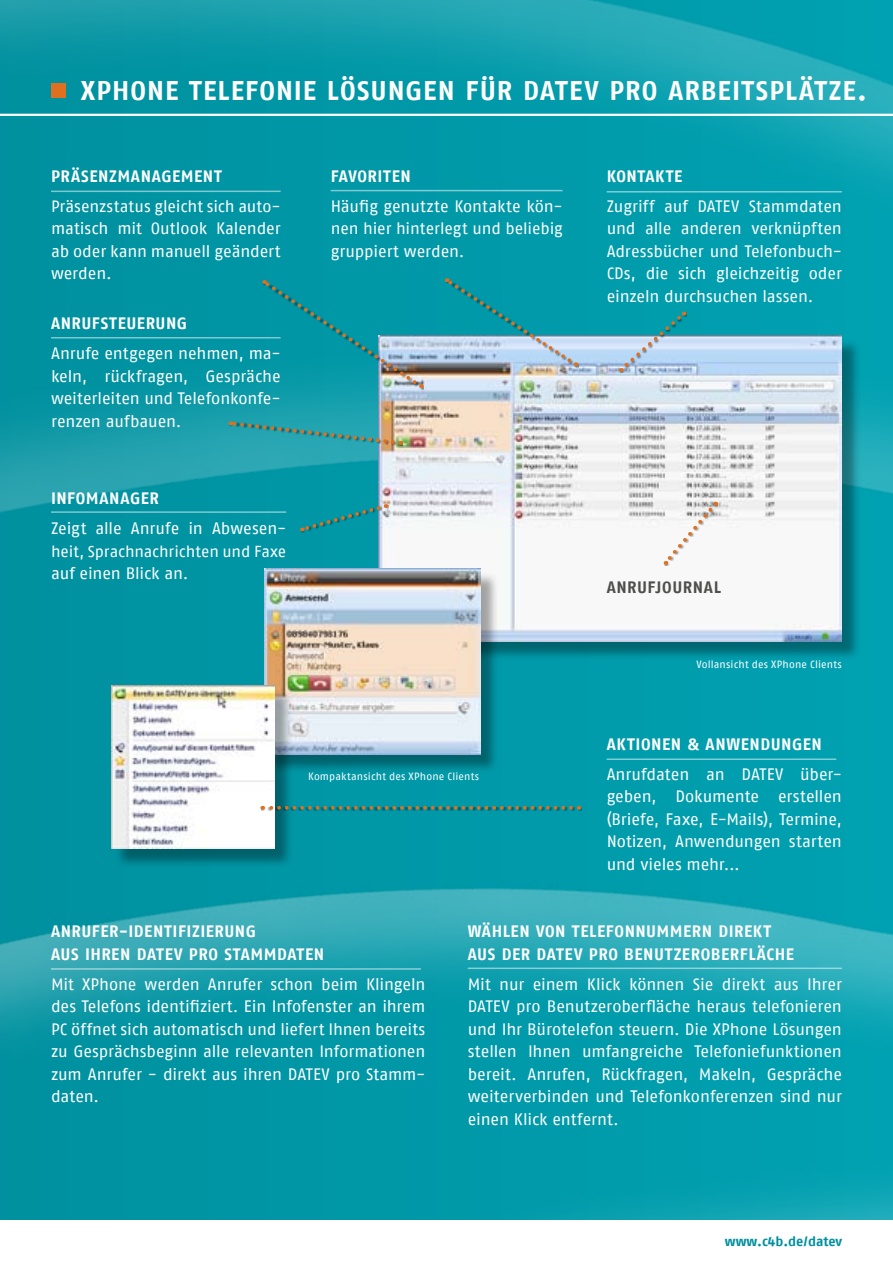
<style>
.page{position:relative;width:893px;height:1263px;background:#fff}
.page>*{position:absolute;margin:0;border:0;box-sizing:border-box;transform-origin:0 0}
.t1{font:27px "Fago No Bold Lf";letter-spacing:.04em;color:#fff}
.t2{font:16.5px/22.5px "Fago No Regular LF";letter-spacing:-.01em;color:#fff;text-align:justify}
.t3{font:16.5px/22.5px "Fago No Bold Lf";letter-spacing:.035em;color:#fff}
.t4{font:16.5px "Fago No Bold Lf";letter-spacing:.03em;color:#4e4e4d}
.t5{font:16.35px "Fago No Regular LF";color:#fff}
.t6{font:16.2px "Fago No Regular LF";letter-spacing:-.01em;color:#fff}
.t7{font:15.9px "Fago No Regular LF";letter-spacing:-.005em;color:#fff}
.t8{font:13.5px "Fago No Bold Lf";color:#00909f}
.t9{font:10.5px "Fago No Regular LF";letter-spacing:.015em;color:#fff}
</style>
<div class="page">
<img style="left:0;top:0;width:893px;height:149px">
<img style="left:0;top:149px;width:893px;height:1071px">
<div style="left:381px;top:338px;width:480px;height:323px;background:#000;opacity:.35"></div>
<img style="left:378px;top:336px;width:464px;height:306px">
<hr style="left:0;top:114px;width:893px;height:2px;background:#fff">
<div style="left:266px;top:571px;width:233px;height:202px;background:#000;opacity:.35"></div>
<img style="left:264px;top:569px;width:216px;height:186px">
<div style="left:114px;top:687px;width:179px;height:180px;background:#000;opacity:.35"></div>
<img style="left:112px;top:685px;width:162px;height:164px">
<div style="left:620px;top:313px;width:66px;height:60px;background:#000;opacity:.4"></div>
<svg style="left:621px;top:311px;width:65px;height:61px;background:#74b8cb"></svg>
<div style="left:446px;top:279px;width:132px;height:88px;background:#000;opacity:.4"></div>
<svg style="left:445px;top:277px;width:131px;height:89px;background:#43a9ba"></svg>
<div style="left:263px;top:281px;width:161px;height:108px;background:#000;opacity:.4"></div>
<svg style="left:262px;top:279px;width:160px;height:109px;background:#1b99a6"></svg>
<svg style="left:230px;top:420px;width:171px;height:26px;background:#439fa0"></svg>
<svg style="left:301px;top:503px;width:86px;height:30px;background:#1f98a2"></svg>
<hr style="left:261px;top:807px;width:320px;height:3px;background:#000;opacity:.4">
<svg style="left:262px;top:806px;width:309px;height:4px"></svg>
<div style="left:664px;top:503px;width:54px;height:63px;background:#000;opacity:.4"></div>
<svg style="left:663px;top:502px;width:53px;height:63px"></svg>
<div style="left:51px;top:83px;width:14px;height:14px;background:#de701f"></div>
<hr style="left:51px;top:191px;width:230px;height:1px;background:#fff">
<hr style="left:331px;top:190px;width:232px;height:1px;background:#fff">
<hr style="left:607px;top:191px;width:235px;height:2px;background:#fff">
<hr style="left:51px;top:337px;width:230px;height:1px;background:#fff">
<hr style="left:607px;top:758px;width:229px;height:2px;background:#fff">
<hr style="left:51px;top:968px;width:370px;height:2px;background:#fff">
<hr style="left:468px;top:967px;width:374px;height:2px;background:#fff">
<hr style="left:51px;top:511px;width:235px;height:2px;background:#fff">
<h1 class="t1" style="left:81px;top:75px;width:787px">XPHONE TELEFONIE LÖSUNGEN FÜR DATEV PRO ARBEITSPLÄTZE.</h1>
<p class="t3" style="left:51px;top:164px;width:172px">PRÄSENZMANAGEMENT</p>
<p class="t5" style="left:51px;top:197px;width:231px">Präsenzstatus gleicht sich auto-</p>
<p class="t2" style="left:51px;top:217px;width:231px">matisch mit Outlook Kalender ab oder kann manuell geändert werden.</p>
<p class="t3" style="left:51px;top:312px;width:138px">ANRUFSTEUERUNG</p>
<p class="t2" style="left:51px;top:342px;width:231px">Anrufe entgegen nehmen, ma&shy;keln, rückfragen, Gespräche weiterleiten und Telefonkonfe&shy;renzen aufbauen.</p>
<p class="t3" style="left:51px;top:487px;width:109px">INFOMANAGER</p>
<p class="t2" style="left:51px;top:517px;width:237px">Zeigt alle Anrufe in Abwesen-</p>
<p class="t7" style="left:51px;top:542px;width:237px">heit, Sprachnachrichten und Faxe</p>
<p class="t2" style="left:51px;top:562px;width:139px">auf einen Blick an.</p>
<p class="t3" style="left:331px;top:164px;width:82px">FAVORITEN</p>
<p class="t2" style="left:331px;top:194px;width:233px">Häufig genutzte Kontakte kön-</p>
<p class="t6" style="left:331px;top:219px;width:233px">nen hier hinterlegt und beliebig</p>
<p class="t2" style="left:331px;top:239px;width:135px">gruppiert werden.</p>
<p class="t9" style="left:308px;top:770px;width:173px">Kompaktansicht des XPhone Clients</p>
<p class="t3" style="left:607px;top:164px;width:77px">KONTAKTE</p>
<p class="t2" style="left:607px;top:194px;width:237px">Zugriff auf DATEV Stammdaten und alle anderen verknüpften Adressbücher und Telefonbuch-CDs, die sich gleichzeitig oder einzeln durchsuchen lassen.</p>
<p class="t4" style="left:607px;top:578px;width:116px">ANRUFJOURNAL</p>
<p class="t9" style="left:696px;top:658px;width:147px">Vollansicht des XPhone Clients</p>
<p class="t3" style="left:607px;top:733px;width:217px">AKTIONEN &amp; ANWENDUNGEN</p>
<p class="t2" style="left:607px;top:763px;width:237px">Anrufdaten an DATEV über&shy;geben, Dokumente erstellen (Briefe, Faxe, E-Mails), Termine, Notizen, Anwendungen starten und vieles mehr...</p>
<p class="t3" style="left:51px;top:920px;width:275px">ANRUFER-IDENTIFIZIERUNG<br>AUS IHREN DATEV PRO STAMMDATEN</p>
<p class="t2" style="left:51px;top:972px;width:376px">Mit XPhone werden Anrufer schon beim Klingeln des Telefons identifiziert. Ein Infofenster an ihrem PC öffnet sich automatisch und liefert Ihnen bereits zu Gesprächsbeginn alle relevanten Informationen zum Anrufer - direkt aus ihren DATEV pro Stamm&shy;daten.</p>
<p class="t3" style="left:468px;top:920px;width:328px">WÄHLEN VON TELEFONNUMMERN DIREKT<br>AUS DER DATEV PRO BENUTZEROBERFLÄCHE</p>
<p class="t2" style="left:468px;top:972px;width:376px">Mit nur einem Klick können Sie direkt aus Ihrer DATEV pro Benutzeroberfläche heraus telefonieren und Ihr Bürotelefon steuern. Die XPhone Lösungen stellen Ihnen umfangreiche Telefoniefunktionen bereit. Anrufen, Rückfragen, Makeln, Gespräche weiterverbinden und Telefonkonferenzen sind nur einen Klick entfernt.</p>
<p class="t8" style="left:725px;top:1234px;width:119px">WWW.C4B.DE/DATEV</p>
</div>
